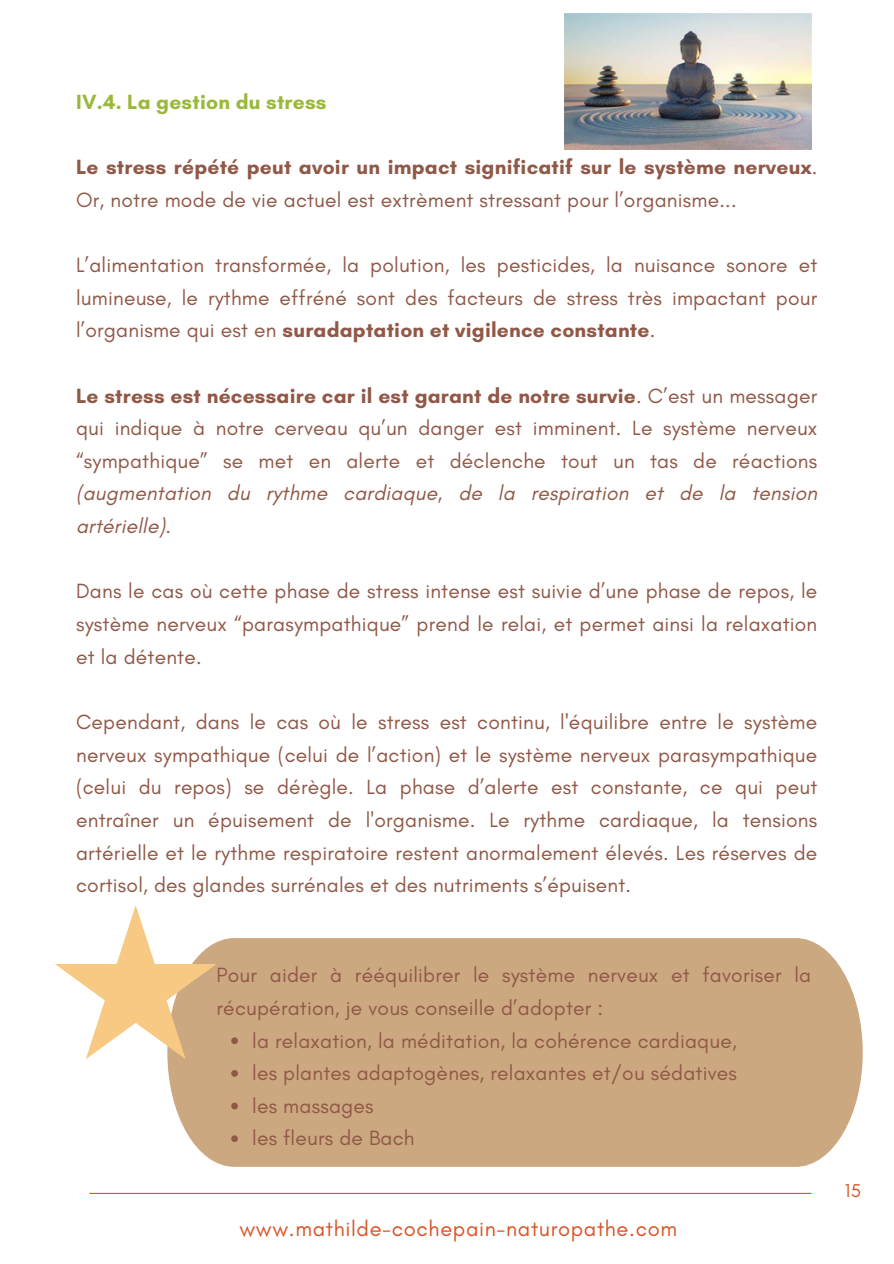
<style>
.page{position:relative;width:894px;height:1264px;background:#fff}
.page>*{position:absolute;margin:0;border:0;box-sizing:border-box;transform-origin:0 0}
.t1{font:21.9px "Glacial Indifference";letter-spacing:.03em;color:#d85528}
.t2{font:21px/32.7px "Glacial Indifference";letter-spacing:.01em;color:#905847;text-align:justify}
.t3{font:700 21px "Glacial Indifference";letter-spacing:.01em;color:#99b83c}
.t4{font:18.9px "Glacial Indifference";color:#d85528}
.s1{font-weight:700}
.s2{font-style:italic}
</style>
<div class="page">
<div style="left:167px;top:938px;width:695px;height:228px;background:#cca881"></div>
<hr style="left:89px;top:1192px;width:722px;height:1px;background:#d85528">
<img style="left:564px;top:14px;width:247px;height:135px">
<svg style="left:55px;top:905px;width:161px;height:154px"></svg>
<svg style="left:231px;top:1037px;width:7px;height:7px"></svg>
<svg style="left:231px;top:1070px;width:7px;height:6px"></svg>
<svg style="left:231px;top:1102px;width:7px;height:7px"></svg>
<svg style="left:231px;top:1135px;width:7px;height:7px"></svg>
<p class="t3" style="left:76px;top:89px;width:252px">IV.4. La gestion du stress</p>
<h1 class="t2" style="left:76px;top:150px;width:742px"><span class="s1">Le stress répété peut avoir un impact significatif sur le système nerveux</span>.<br>Or, notre mode de vie actuel est extrèment stressant pour l’organisme...</h1>
<p class="t2" style="left:76px;top:248px;width:742px">L’alimentation transformée, la polution, les pesticides, la nuisance sonore et lumineuse, le rythme effréné sont des facteurs de stress très impactant pour l’organisme qui est en <span class="s1">suradaptation et vigilence constante</span>.</p>
<p class="t2" style="left:76px;top:379px;width:742px"><span class="s1">Le stress est nécessaire car il est garant de notre survie</span>. C’est un messager qui indique à notre cerveau qu’un danger est imminent. Le système nerveux “sympathique” se met en alerte et déclenche tout un tas de réactions <span class="s2">(augmentation du rythme cardiaque, de la respiration et de la tension artérielle).</span></p>
<p class="t2" style="left:76px;top:574px;width:742px">Dans le cas où cette phase de stress intense est suivie d’une phase de repos, le système nerveux “parasympathique” prend le relai, et permet ainsi la relaxation et la détente.</p>
<p class="t2" style="left:76px;top:705px;width:742px">Cependant, dans le cas où le stress est continu, l'équilibre entre le système nerveux sympathique (celui de l’action) et le système nerveux parasympathique (celui du repos) se dérègle. La phase d’alerte est constante, ce qui peut entraîner un épuisement de l'organisme. Le rythme cardiaque, la tensions artérielle et le rythme respiratoire restent anormalement élevés. Les réserves de cortisol, des glandes surrénales et des nutriments s’épuisent.</p>
<p class="t2" style="left:216px;top:958px;width:596px">Pour aider à rééquilibrer le système nerveux et favoriser la récupération, je vous conseille d’adopter :</p>
<p class="t2" style="left:252px;top:1023px;width:486px">la relaxation, la méditation, la cohérence cardiaque,</p>
<p class="t2" style="left:252px;top:1056px;width:486px">les plantes adaptogènes, relaxantes et/ou sédatives</p>
<p class="t2" style="left:252px;top:1089px;width:123px">les massages</p>
<p class="t2" style="left:252px;top:1121px;width:164px">les fleurs de Bach</p>
<p class="t1" style="left:239px;top:1215px;width:439px">www.mathilde-cochepain-naturopathe.com</p>
<p class="t4" style="left:844px;top:1178px;width:18px">15</p>
</div>
